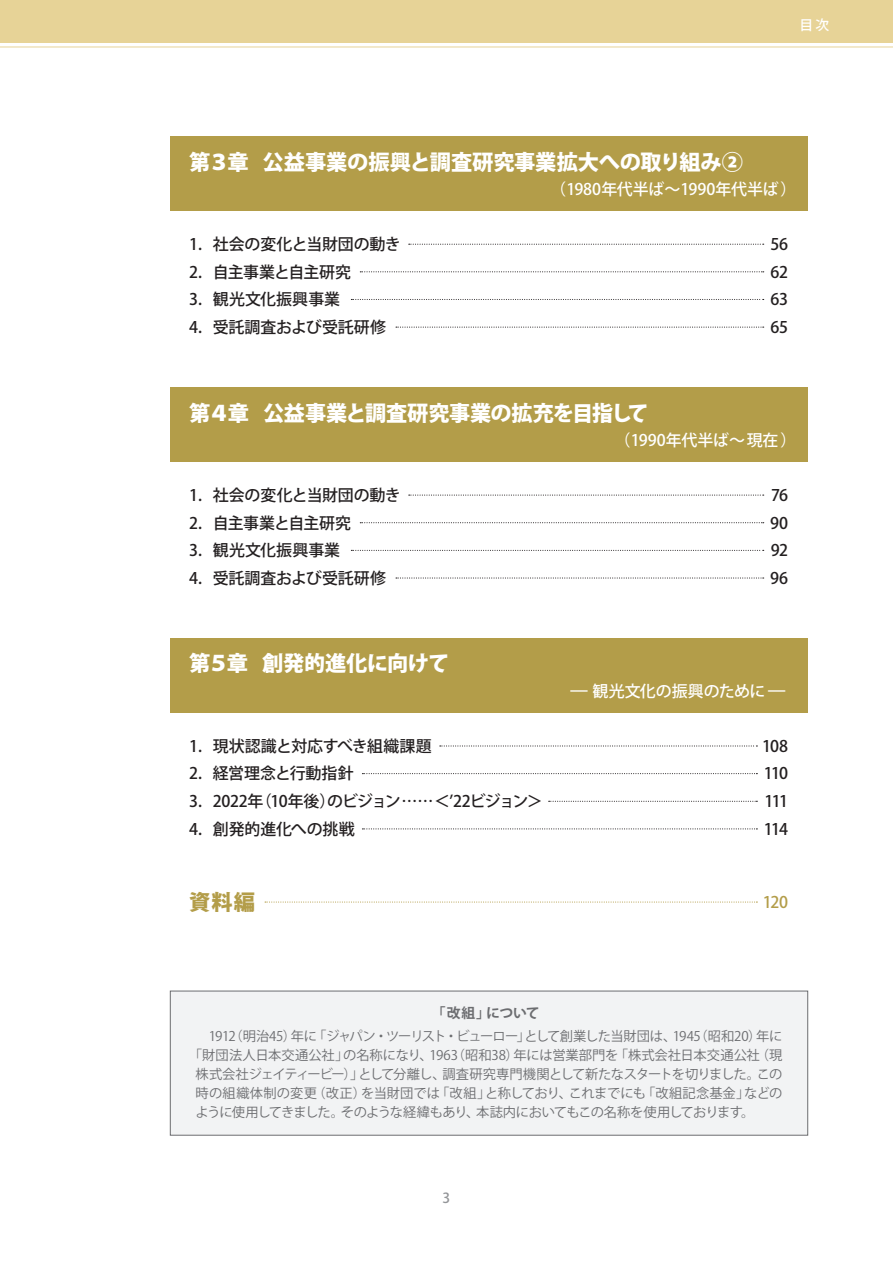
<style>
.page{position:relative;width:893px;height:1263px;background:#fff}
.page>*{position:absolute;margin:0;border:0;box-sizing:border-box;transform-origin:0 0}
.t1{font:800 21.3px "Koz Go Pro";letter-spacing:-.02em;color:#fff}
.t2{font:800 21.3px "Koz Go Pro";color:#b39d49}
.t3{font:500 15.9px "Koz Go Pro";letter-spacing:-.015em;color:#231f20}
.t4{font:500 15.9px "Koz Go Pro";letter-spacing:-.005em;color:#fff}
.t5{font:500 15.9px "Koz Go Pro";letter-spacing:-.055em;color:#231f20}
.t6{font:500 15.9px "Koz Go Pro";letter-spacing:-.045em;color:#231f20}
.t7{font:500 15.9px "Koz Go Pro";letter-spacing:.005em;color:#231f20}
.t8{font:500 15.9px "Koz Go Pro";letter-spacing:-.005em;color:#fff;scale:1.5 1}
.t9{font:500 15.9px "Koz Go Pro";color:#b39d49}
.t10{font:700 13.8px "Koz Go Pro";letter-spacing:-.025em;color:#6c6d70}
.t11{font:500 13.8px "Koz Go Pro";color:#fff}
.t12{font:500 13.8px "Koz Go Pro";color:#939598}
.t13{font:13.35px "Koz Go Pro";letter-spacing:-.005em;color:#6c6d70}
.t14{font:13.35px "Koz Go Pro";letter-spacing:-.03em;color:#6c6d70}
.t15{font:13.35px "Koz Go Pro";letter-spacing:-.065em;color:#6c6d70}
.t16{font:13.35px "Koz Go Pro";letter-spacing:-.06em;color:#6c6d70}
</style>
<div class="page">
<div style="left:0;top:0;width:893px;height:43px;background:#e7d397"></div>
<hr style="left:0;top:47px;width:893px;height:1px;background:#e7d397">
<div style="left:170px;top:136px;width:638px;height:74px;background:#b39d49"></div>
<div style="left:170px;top:387px;width:638px;height:74px;background:#b39d49"></div>
<div style="left:170px;top:638px;width:638px;height:74px;background:#b39d49"></div>
<svg style="left:409px;top:244px;width:355px;height:1px"></svg>
<svg style="left:409px;top:495px;width:355px;height:1px"></svg>
<svg style="left:360px;top:522px;width:404px;height:1px"></svg>
<svg style="left:351px;top:550px;width:413px;height:1px"></svg>
<svg style="left:396px;top:577px;width:368px;height:1px"></svg>
<svg style="left:440px;top:745px;width:317px;height:1px"></svg>
<svg style="left:362px;top:773px;width:395px;height:1px"></svg>
<svg style="left:549px;top:801px;width:208px;height:1px"></svg>
<svg style="left:362px;top:828px;width:395px;height:1px"></svg>
<svg style="left:360px;top:271px;width:404px;height:1px"></svg>
<svg style="left:351px;top:299px;width:413px;height:1px"></svg>
<svg style="left:396px;top:327px;width:368px;height:1px"></svg>
<svg style="left:265px;top:901px;width:492px;height:1px"></svg>
<div style="left:170px;top:991px;width:638px;height:144px;background:#f2f3f4;border:1px solid #6c6d70"></div>
<p class="t11" style="left:799px;top:16px;width:31px">目次</p>
<h1 class="t1" style="left:189px;top:148px;width:555px">第３章　公益事業の振興と調査研究事業拡大への取り組み②</h1>
<p class="t4" style="left:550px;top:179px;width:248px">（1980年代半ば～1990年代半ば）</p>
<p class="t3" style="left:189px;top:234px;width:213px">1. 社会の変化と当財団の動き</p>
<p class="t3" style="left:770px;top:234px;width:19px">56</p>
<p class="t6" style="left:189px;top:262px;width:163px">2. 自主事業と自主研究</p>
<p class="t3" style="left:770px;top:262px;width:19px">62</p>
<p class="t7" style="left:189px;top:289px;width:153px">3. 観光文化振興事業</p>
<p class="t3" style="left:770px;top:289px;width:19px">63</p>
<p class="t3" style="left:189px;top:317px;width:198px">4. 受託調査および受託研修</p>
<p class="t3" style="left:770px;top:317px;width:19px">65</p>
<h1 class="t1" style="left:189px;top:399px;width:461px">第４章　公益事業と調査研究事業の拡充を目指して</h1>
<p class="t4" style="left:615px;top:430px;width:183px">（1990年代半ば～現在）</p>
<p class="t3" style="left:189px;top:485px;width:213px">1. 社会の変化と当財団の動き</p>
<p class="t3" style="left:771px;top:485px;width:19px">76</p>
<p class="t6" style="left:189px;top:512px;width:163px">2. 自主事業と自主研究</p>
<p class="t3" style="left:770px;top:512px;width:20px">90</p>
<p class="t7" style="left:189px;top:540px;width:153px">3. 観光文化振興事業</p>
<p class="t3" style="left:771px;top:540px;width:19px">92</p>
<p class="t3" style="left:189px;top:568px;width:198px">4. 受託調査および受託研修</p>
<p class="t3" style="left:770px;top:568px;width:20px">96</p>
<h1 class="t1" style="left:189px;top:650px;width:262px">第５章　創発的進化に向けて</h1>
<p class="t8" style="left:567px;top:680px;width:149px">－観光文化の振興のために－</p>
<p class="t3" style="left:189px;top:736px;width:244px">1. 現状認識と対応すべき組織課題</p>
<p class="t3" style="left:762px;top:736px;width:28px">108</p>
<p class="t3" style="left:189px;top:763px;width:166px">2. 経営理念と行動指針</p>
<p class="t3" style="left:764px;top:763px;width:26px">110</p>
<p class="t5" style="left:189px;top:791px;width:355px">3. 2022年（10年後）のビジョン……＜’22ビジョン＞</p>
<p class="t3" style="left:764px;top:791px;width:25px">111</p>
<p class="t3" style="left:189px;top:819px;width:167px">4. 創発的進化への挑戦</p>
<p class="t3" style="left:764px;top:819px;width:26px">114</p>
<h1 class="t2" style="left:189px;top:888px;width:67px">資料編</h1>
<p class="t9" style="left:763px;top:891px;width:27px">120</p>
<p class="t10" style="left:432px;top:1004px;width:109px">「改組」について</p>
<p class="t14" style="left:196px;top:1027px;width:588px">　1912（明治45）年に「ジャパン・ツーリスト・ビューロー」として創業した当財団は、1945（昭和20）年に</p>
<p class="t13" style="left:189px;top:1046px;width:595px">「財団法人日本交通公社」の名称になり、1963（昭和38）年には営業部門を「株式会社日本交通公社（現</p>
<p class="t15" style="left:196px;top:1065px;width:588px">株式会社ジェイティービー）」として分離し、調査研究専門機関として新たなスタートを切りました。この</p>
<p class="t13" style="left:196px;top:1085px;width:588px">時の組織体制の変更（改正）を当財団では「改組」と称しており、これまでにも「改組記念基金」などの</p>
<p class="t16" style="left:196px;top:1104px;width:560px">ように使用してきました。そのような経緯もあり、本誌内においてもこの名称を使用しております。</p>
<p class="t12" style="left:443px;top:1189px;width:9px">3</p>
</div>
